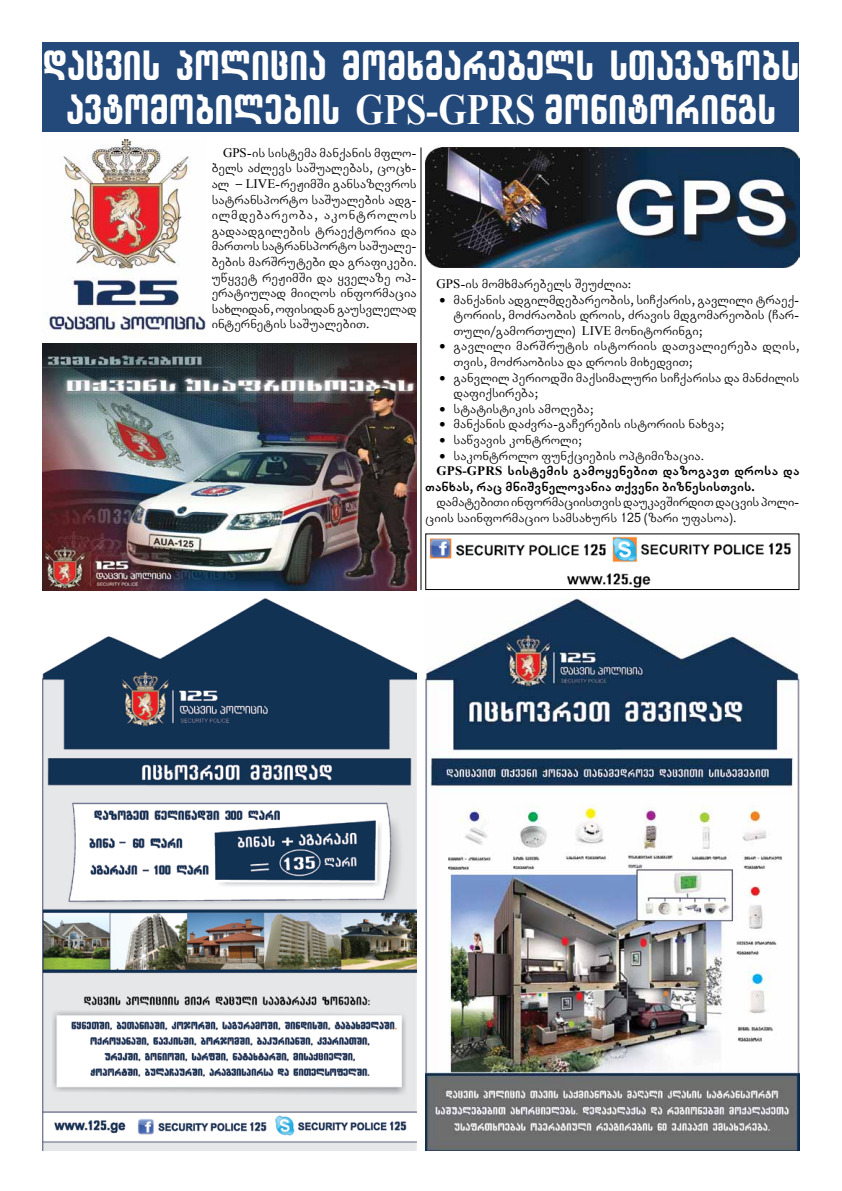
<style>
.page{position:relative;width:842px;height:1191px;background:#fff}
.page>*{position:absolute;margin:0;border:0;box-sizing:border-box;transform-origin:0 0}
.t1{font:43px/43.3px "GEO Balav Mtavr";color:#fff;text-align:center;scale:.85 1}
.t2{font:13px/15.6px "Kolhety Normal";color:#000;text-align:justify}
.t3{font:700 13px/15.6px "Kolhety";color:#000}
.t4{font:13px/15.6px "Kolhety Normal";letter-spacing:.02em;color:#000}
.s1{font-family:"Times New Roman";font-weight:700}
.s2{font-family:"Times New Roman"}
</style>
<div class="page">
<div style="left:42px;top:42px;width:757px;height:90px;background:#23487a"></div>
<img style="left:425px;top:147px;width:374px;height:121px">
<img style="left:43px;top:344px;width:374px;height:246px">
<img style="left:429px;top:536px;width:362px;height:52px">
<div style="left:425px;top:533px;width:374px;height:57px;border:1px solid #000"></div>
<img style="left:48px;top:140px;width:158px;height:195px">
<hr style="left:421px;top:147px;width:1px;height:443px;background:#000">
<img style="left:42px;top:598px;width:375px;height:552px">
<img style="left:425px;top:598px;width:374px;height:552px">
<h1 class="t1" style="left:42px;top:44px;width:892px">DACVIS POLICIA MOMXMAREBELS STAVAZOBS<br>AVTOMOBILEBIS <span class="s1">GPS-GPRS</span> MONITORINGS</h1>
<p class="t2" style="left:212px;top:146px;width:207px;text-indent:11px"><span class="s2">GPS</span>-IS SISTEMA MANQANIS MFLO-BELS AZLEVS SASUALEBAS, COCX-AL – <span class="s2">LIVE</span>-REJIMSI GANSAZRVROS SATRANSPORTO SASUALEBIS ADG-ILMDEBAREOBA, AKONTROLOS GADAADGILEBIS TRAEQTORIA DA MARTOS SATRANSPORTO SASUALE-BEBIS MARSRUTEBI DA GRAFIKEBI.<br>UWYVET REJIMSI DA YVELAZE OP-ERATIULAD MIIROS INFORMACIA SAXLIDAN, OFISIDAN GAUSVLELAD INTERNETIS SASUALEBIT.</p>
<p class="t2" style="left:437px;top:277px;width:196px"><span class="s2">GPS</span>-IS MOMXMAREBELS SEUZLIA:</p>
<p class="t2" style="left:454px;top:292px;width:347px;text-indent:-14px">• MANQANIS ADGILMDEBAREOBIS, SICQARIS, GAVLILI TRAEQ-TORIIS, MOZRAOBIS DROIS, ZRAVIS MDGOMAREOBIS (CAR-TULI/GAMORTULI) <span class="s2">LIVE</span> MONITORINGI;</p>
<p class="t4" style="left:454px;top:339px;width:347px;text-indent:-14px">• GAVLILI MARSRUTIS ISTORIIS DATVALIEREBA DRIS,<br>TVIS, MOZRAOBISA DA DROIS MIXEDVIT;</p>
<p class="t2" style="left:454px;top:370px;width:347px;text-indent:-14px">• GANVLIL PERIODSI MAQSIMALURI SICQARISA DA MANZILIS<br>DAFIQSIREBA;</p>
<p class="t2" style="left:439px;top:401px;width:155px">• STATISTIKIS AMOREBA;</p>
<p class="t2" style="left:439px;top:417px;width:286px">• MANQANIS DAZVRA-GACEREBIS ISTORIIS NAXVA;</p>
<p class="t2" style="left:439px;top:433px;width:144px">• SAWVAVIS KONTROLI;</p>
<p class="t2" style="left:439px;top:448px;width:266px">• SAKONTROLO FUNQCIEBIS OPTIMIZACIA.</p>
<p class="t3" style="left:425px;top:464px;width:376px;text-indent:11px"><span class="s2">GPS-GPRS</span> SISTEMIS GAMOYENEBIT DAZOGAVT DROSA DA<br>TANXAS, RAC MNISVNELOVANIA TQVENI BIZNESISTVIS. D</p>
<p class="t2" style="left:425px;top:495px;width:376px;text-indent:11px">DAMATEBITI INFORMACIISTVIS DAUKAVSIRDIT DACVIS POLI-<br>CIIS SAINFORMACIO SAMSAXURS 125 (ZARI UFASOA).</p>
</div>
